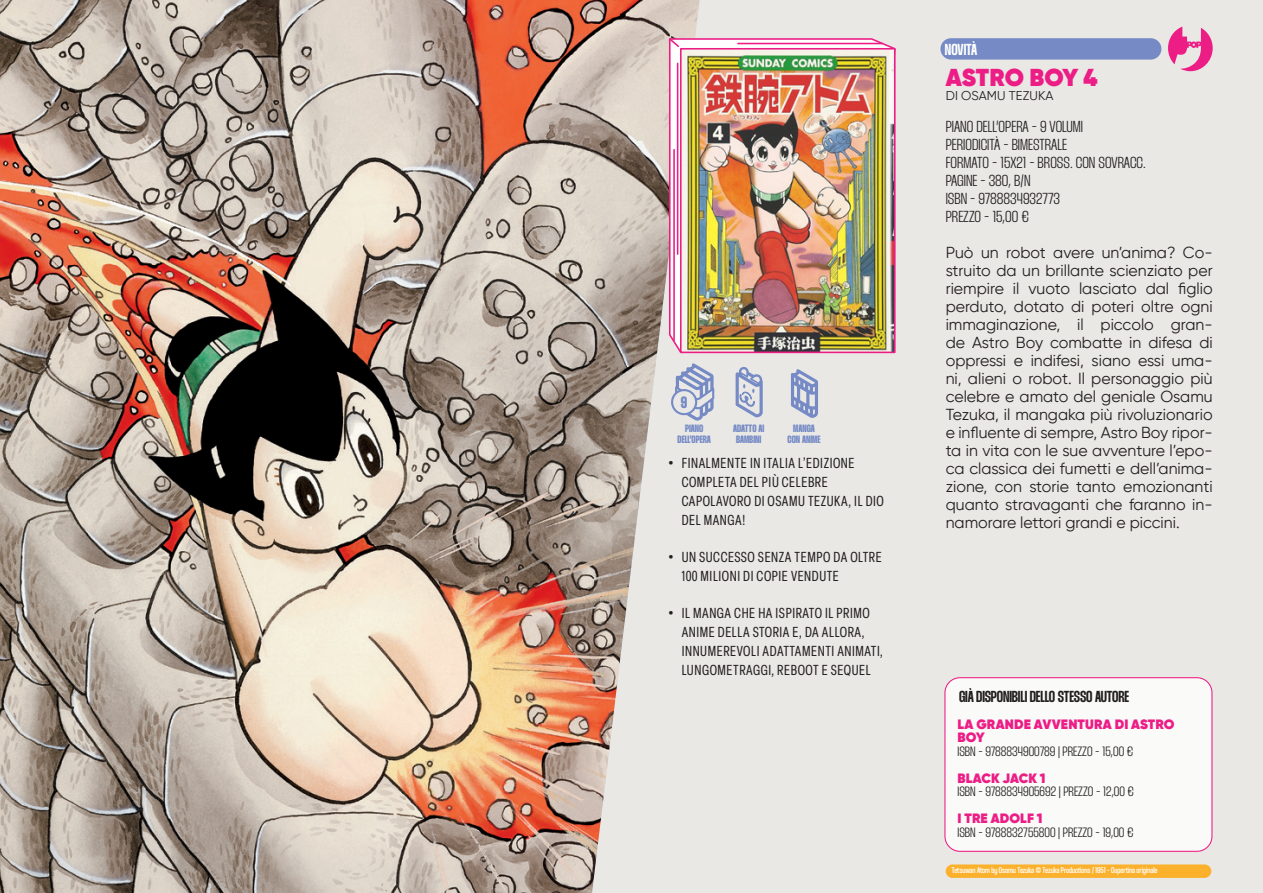
<style>
.page{position:relative;width:1263px;height:893px;background:#e9e8e5}
.page>*{position:absolute;margin:0;border:0;box-sizing:border-box;transform-origin:0 0}
.Titolo{font:800 24.45px "Gilroy";color:#ed1d86}
.t1{font:900 16.35px "Thunder";color:#768bc5}
.CORPO_TESTO{font:15.9px/18px "Gilroy";color:#231f20;text-align:justify}
.Info{font:900 15.9px "Thunder";color:#231f20}
.t2{font:900 15.9px "Thunder";color:#fff}
.t3{font:condensed 14.25px/18.8px "Elza";letter-spacing:.04em;color:#231f20}
.Info_-_Gemelli{font:900 13.5px "Thunder";color:#231f20}
.t4{font:800 13.5px/13.5px "Gilroy";letter-spacing:.01em;color:#ed1d86}
.t5{font:800 13.5px "Gilroy";letter-spacing:-.01em;color:#ed1d86}
.Titolo-2{font:12.75px "Gilroy";letter-spacing:.01em;color:#231f20}
.t6{font:900 10.65px/10.6px "Thunder";color:#768bc5}
.Copyright{font:900 8.25px "Thunder";color:#fff}
.s1{font-family:"Thunder";font-weight:900;font-stretch:normal}
</style>
<div class="page">
<svg style="left:1168px;top:27px;width:45px;height:44px"></svg>
<img style="left:0;top:0;width:699px;height:893px">
<svg style="left:668px;top:37px;width:228px;height:317px;background:#f5c7dd"></svg>
<img style="left:683px;top:51px;width:209px;height:299px">
<div style="left:680px;top:48px;width:215px;height:305px;border:2px solid #ed1d86"></div>
<svg style="left:667px;top:37px;width:14px;height:12px"></svg>
<hr style="left:673px;top:150px;width:2px;height:190px;background:#ed1d86">
<hr style="left:677px;top:63px;width:1px;height:191px;background:#ed1d86">
<hr style="left:738px;top:43px;width:144px;height:1px;background:#ed1d86">
<div style="left:940px;top:38px;width:221px;height:22px;background:#768bc5;border-radius:11px"></div>
<div style="left:946px;top:864px;width:265px;height:14px;background:#fbb12c;border-radius:7px"></div>
<div style="left:945px;top:678px;width:267px;height:173px;background:#fff;border-radius:15px"></div>
<div style="left:944px;top:677px;width:268px;height:175px;border:1px solid #ed1d86;border-radius:15px"></div>
<svg style="left:736px;top:367px;width:27px;height:50px"></svg>
<svg style="left:791px;top:369px;width:27px;height:49px"></svg>
<svg style="left:671px;top:363px;width:43px;height:58px"></svg>
<p class="t1" style="left:681px;top:393px;width:8px">9</p>
<p class="t6" style="left:685px;top:423px;width:20px">PIANO</p>
<p class="t6" style="left:677px;top:434px;width:35px">DELL’OPERA</p>
<p class="t6" style="left:733px;top:423px;width:33px">ADATTO AI<br>BAMBINI</p>
<p class="t6" style="left:788px;top:423px;width:34px;text-align:center">MANGA<br>CON ANIME</p>
<p class="t3" style="left:682px;top:453px;width:204px;text-indent:-13px"><span class="s1">•</span> FINALMENTE IN ITALIA L’EDIZIONE<br>COMPLETA DEL PIÙ CELEBRE<br>CAPOLAVORO DI OSAMU TEZUKA, IL DIO<br>DEL MANGA!</p>
<p class="t3" style="left:682px;top:547px;width:202px;text-indent:-13px"><span class="s1">•</span> UN SUCCESSO SENZA TEMPO DA OLTRE<br>100 MILIONI DI COPIE VENDUTE</p>
<p class="t3" style="left:682px;top:603px;width:203px;text-indent:-13px"><span class="s1">•</span> IL MANGA CHE HA ISPIRATO IL PRIMO ANIME DELLA STORIA E, DA ALLORA, INNUMEREVOLI ADATTAMENTI ANIMATI, LUNGOMETRAGGI, REBOOT E SEQUEL</p>
<p class="t2" style="left:945px;top:40px;width:34px">NOVITÀ</p>
<p class="Titolo" style="left:946px;top:62px;width:153px">ASTRO BOY 4</p>
<p class="Titolo-2" style="left:946px;top:88px;width:109px">DI OSAMU TEZUKA</p>
<p class="Info" style="left:946px;top:117px;width:139px">PIANO DELL’OPERA - 9 VOLUMI</p>
<p class="Info" style="left:946px;top:135px;width:123px">PERIODICITÀ - BIMESTRALE</p>
<p class="Info" style="left:946px;top:153px;width:202px">FORMATO - 15X21 - BROSS. CON SOVRACC.</p>
<p class="Info" style="left:946px;top:171px;width:86px">PAGINE - 380, B/N</p>
<p class="Info" style="left:946px;top:189px;width:116px">ISBN - 9788834932773</p>
<p class="Info" style="left:946px;top:208px;width:85px">PREZZO - 15,00 €</p>
<p class="CORPO_TESTO" style="left:946px;top:243px;width:268px">Può un robot avere un’anima? Co&shy;struito da un brillante scienziato per riempire il vuoto lasciato dal figlio perduto, dotato di poteri oltre ogni immaginazione, il piccolo gran&shy;de Astro Boy combatte in difesa di oppressi e indifesi, siano essi uma&shy;ni, alieni o robot. Il personaggio più celebre e amato del geniale Osamu Tezuka, il mangaka più rivoluzionario e influente di sempre, Astro Boy ripor&shy;ta in vita con le sue avventure l’epo&shy;ca classica dei fumetti e dell’anima&shy;zione, con storie tanto emozionanti quanto stravaganti che faranno in&shy;namorare lettori grandi e piccini.</p>
<p class="Info" style="left:959px;top:687px;width:172px">GIÀ DISPONIBILI DELLO STESSO AUTORE</p>
<p class="t4" style="left:957px;top:717px;width:218px">LA GRANDE AVVENTURA DI ASTRO<br>BOY</p>
<p class="Info_-_Gemelli" style="left:957px;top:744px;width:177px">ISBN - 9788834900789 | PREZZO - 15,00 €</p>
<p class="t5" style="left:957px;top:769px;width:89px">BLACK JACK 1</p>
<p class="Info_-_Gemelli" style="left:957px;top:784px;width:178px">ISBN - 9788834905692 | PREZZO - 12,00 €</p>
<p class="t4" style="left:957px;top:812px;width:86px">I TRE ADOLF 1</p>
<p class="Info_-_Gemelli" style="left:957px;top:825px;width:177px">ISBN - 9788832755800 | PREZZO - 19,00 €</p>
<p class="Copyright" style="left:952px;top:866px;width:207px">Tetsuwan Atom by Osamu Tezuka © Tezuka Productions / 1951 - Copertina originale</p>
</div>
